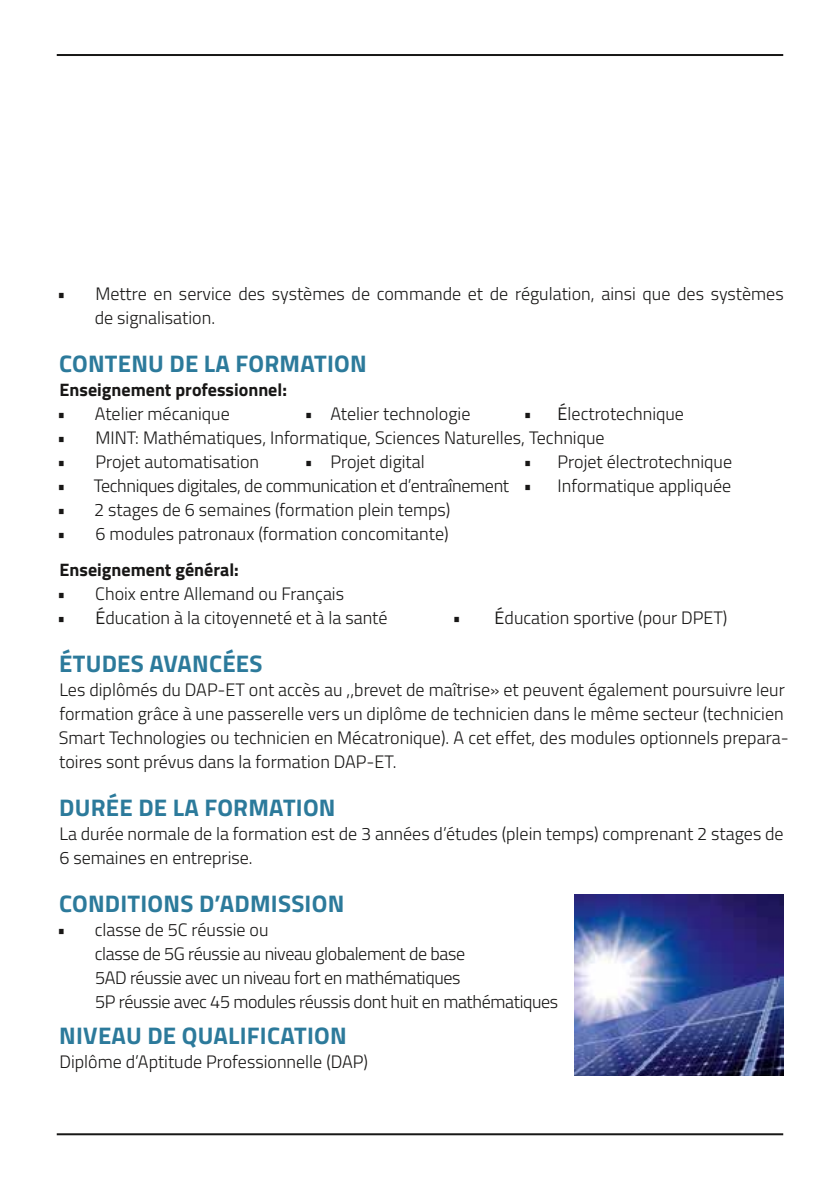
<style>
.page{position:relative;width:840px;height:1191px;background:#fff}
.page>*{position:absolute;margin:0;border:0;box-sizing:border-box;transform-origin:0 0}
.t1{font:700 24px "Titillium Web";letter-spacing:.01em;color:#2c7a9b}
.t2{font:300 18px/24px "Titillium Web";color:#181716}
.t3{font:300 18px/24px "Titillium Web";letter-spacing:-.02em;color:#181716}
.t4{font:700 18px "Titillium Web";color:#181716}
.s1{font-weight:400}
</style>
<div class="page">
<hr style="left:57px;top:1133px;width:725px;height:2px;background:#181716">
<hr style="left:57px;top:54px;width:725px;height:2px;background:#181716">
<img style="left:574px;top:894px;width:208px;height:181px">
<p class="t2" style="left:95px;top:281px;width:690px;text-indent:-37px">• Mettre en service des systèmes de commande et de régulation, ainsi que des systèmes de signalisation.</p>
<h1 class="t1" style="left:59px;top:345px;width:309px">CONTENU DE LA FORMATION</h1>
<p class="t4" style="left:60px;top:376px;width:229px">Enseignement professionnel:</p>
<p class="t2" style="left:57px;top:401px;width:174px">• Atelier mécanique</p>
<p class="t2" style="left:304px;top:401px;width:167px">• Atelier technologie</p>
<p class="t2" style="left:523px;top:401px;width:162px">• <span class="s1">É</span>lectrotechnique</p>
<p class="t2" style="left:57px;top:425px;width:548px">• MINT: Mathématiques, Informatique, Sciences Naturelles, Technique</p>
<p class="t2" style="left:57px;top:449px;width:203px">• Projet automatisation</p>
<p class="t2" style="left:304px;top:449px;width:122px">• Projet digital</p>
<p class="t2" style="left:523px;top:449px;width:210px">• Projet électrotechnique</p>
<p class="t3" style="left:57px;top:473px;width:476px">• Techniques digitales, de communication et d’entraînement •</p>
<p class="t2" style="left:557px;top:473px;width:175px">Informatique appliquée</p>
<p class="t2" style="left:57px;top:497px;width:394px">• 2 stages de 6 semaines (formation plein temps)</p>
<p class="t2" style="left:57px;top:521px;width:392px">• 6 modules patronaux (formation concomitante)</p>
<p class="t4" style="left:60px;top:556px;width:181px">Enseignement général:</p>
<p class="t2" style="left:57px;top:581px;width:288px">• Choix entre Allemand ou Français</p>
<p class="t2" style="left:57px;top:605px;width:331px"><span class="s1">• É</span>ducation à la citoyenneté et à la santé</p>
<p class="t2" style="left:452px;top:605px;width:276px">• <span class="s1">É</span>ducation sportive (pour DPET)</p>
<h1 class="t1" style="left:59px;top:645px;width:205px">ÉTUDES AVANCÉES</h1>
<p class="t2" style="left:59px;top:677px;width:731px">Les diplômés du DAP-ET ont accès au ,,brevet de maîtrise» et peuvent également poursuivre leur formation grâce à une passerelle vers un diplôme de technicien dans le même secteur (technicien Smart Technologies ou technicien en Mécatronique). A cet effet, des modules optionnels prepara&shy;toires sont prévus dans la formation DAP-ET.</p>
<h1 class="t1" style="left:59px;top:789px;width:277px">DURÉE DE LA FORMATION</h1>
<p class="t2" style="left:59px;top:821px;width:725px">La durée normale de la formation est de 3 années d’études (plein temps) comprenant 2 stages de<br>6 semaines en entreprise.</p>
<h1 class="t1" style="left:59px;top:885px;width:286px">CONDITIONS D’ADMISSION</h1>
<p class="t3" style="left:95px;top:917px;width:465px;text-indent:-37px">• classe de 5C réussie ou<br>classe de 5G réussie au niveau globalement de base<br>5AD réussie avec un niveau fort en mathématiques<br>5P réussie avec 45 modules réussis dont huit en mathématiques</p>
<h1 class="t1" style="left:59px;top:1017px;width:289px">NIVEAU DE QUALIFICATION</h1>
<p class="t2" style="left:59px;top:1049px;width:310px">Diplôme d’Aptitude Professionnelle (DAP)</p>
</div>
